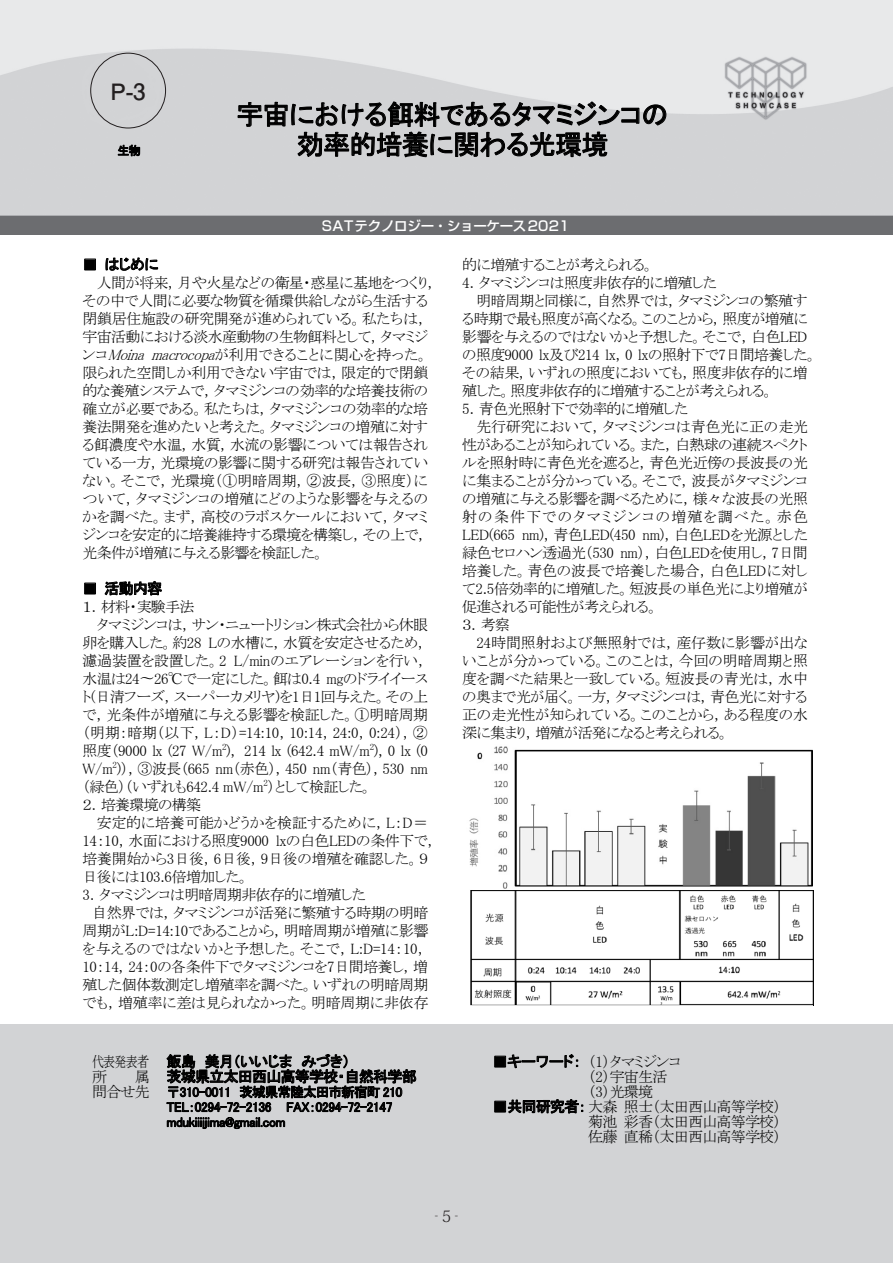
<style>
.page{position:relative;width:893px;height:1263px;background:#fff}
.page>*{position:absolute;margin:0;border:0;box-sizing:border-box;transform-origin:0 0}
.t1{font:27px/30px "MS P Gothic";letter-spacing:-.015em;color:#000;text-align:center}
.数字{font:700 22.5px "Futo Go B101 Pro";color:#231f20}
.t2{font:300 15.75px "Koz Min Pro";color:#231f20;scale:.5 1}
.t3{font:15px/15px "MS P Mincho";letter-spacing:-.025em;color:#000}
.t4{font:15px "MS P Mincho";letter-spacing:-.05em;color:#000}
.t5{font:15px "MS P Mincho";color:#000}
.t6{font:15px "MS P Mincho";letter-spacing:.01em;color:#000}
.t7{font:15px "MS P Mincho";letter-spacing:.005em;color:#000}
.t8{font:15px "MS P Mincho";letter-spacing:.02em;color:#000}
.t9{font:15px "MS P Gothic";letter-spacing:-.05em;color:#000}
.t10{font:15px "MS P Mincho";letter-spacing:-.005em;color:#000}
.t11{font:15px "MS P Mincho";letter-spacing:.095em;color:#000}
.t12{font:15px/15px "MS P Gothic";letter-spacing:-.03em;color:#000}
.t13{font:13.5px/15px "MS P Gothic";letter-spacing:-.025em;color:#000}
.t14{font:500 13.5px "Shin Go Pro";letter-spacing:-.025em;color:#fff}
.t15{font:12px "MS P Gothic";color:#000}
.s1{font-style:italic}
.s2{font-family:"MS Mincho"}
.s3{font-family:"MS Mincho";font-size:15px}
.s4{font-family:"MS P Gothic"}
</style>
<div class="page">
<div style="left:0;top:1024px;width:893px;height:239px;background:#d2d3d5"></div>
<div style="left:0;top:215px;width:893px;height:20px;background:#6c6d70"></div>
<img style="left:0;top:0;width:893px;height:215px">
<img style="left:469px;top:746px;width:344px;height:260px">
<div style="left:90px;top:53px;width:76px;height:75px;border:1px solid #231f20;border-radius:50%"></div>
<p class="数字" style="left:111px;top:73px;width:37px">P-3</p>
<p class="t15" style="left:117px;top:144px;width:25px">生物</p>
<p class="t1" style="left:236px;top:99px;width:433px">宇宙における餌料であるタマミジンコの効率的培養に関わる光環境</p>
<p class="t14" style="left:322px;top:214px;width:249px">SATテクノロジー・ショーケース2021</p>
<p class="t9" style="left:83px;top:257px;width:77px">■ はじめに</p>
<p class="t4" style="left:97px;top:275px;width:342px">人間が将来，月や火星などの衛星・惑星に基地をつくり，</p>
<p class="t3" style="left:83px;top:293px;width:347px">その中で人間に必要な物質を循環供給しながら生活する</p>
<p class="t3" style="left:83px;top:311px;width:347px">閉鎖居住施設の研究開発が進められている。私たちは，</p>
<p class="t4" style="left:83px;top:329px;width:347px">宇宙活動における淡水産動物の生物餌料として，タマミジ</p>
<p class="t6" style="left:83px;top:347px;width:347px">ンコ<span class="s1">Moina macrocopa</span>が利用できることに関心を持った。</p>
<p class="t3" style="left:83px;top:365px;width:347px">限られた空間しか利用できない宇宙では，限定的で閉鎖</p>
<p class="t3" style="left:83px;top:383px;width:347px">的な養殖システムで，タマミジンコの効率的な培養技術の</p>
<p class="t3" style="left:83px;top:401px;width:347px">確立が必要である。私たちは，タマミジンコの効率的な培</p>
<p class="t3" style="left:83px;top:419px;width:347px">養法開発を進めたいと考えた。タマミジンコの増殖に対す</p>
<p class="t3" style="left:83px;top:437px;width:347px">る餌濃度や水温，水質，水流の影響については報告され</p>
<p class="t3" style="left:83px;top:455px;width:347px">ている一方，光環境の影響に関する研究は報告されてい</p>
<p class="t3" style="left:83px;top:473px;width:347px">ない。そこで，光環境（①明暗周期，②波長，③照度）に</p>
<p class="t7" style="left:83px;top:491px;width:347px">ついて，タマミジンコの増殖にどのような影響を与えるの</p>
<p class="t7" style="left:83px;top:509px;width:347px">かを調べた。まず，高校のラボスケールにおいて，タマミ</p>
<p class="t4" style="left:83px;top:527px;width:347px">ジンコを安定的に培養維持する環境を構築し，その上で，</p>
<p class="t4" style="left:83px;top:545px;width:243px">光条件が増殖に与える影響を検証した。</p>
<p class="t9" style="left:83px;top:581px;width:81px">■ 活動内容</p>
<p class="t3" style="left:83px;top:599px;width:113px">１．材料・実験手法</p>
<p class="t3" style="left:97px;top:617px;width:333px">タマミジンコは，サン・ニュートリション株式会社から休眼</p>
<p class="t3" style="left:83px;top:635px;width:347px">卵を購入した。約28 Lの水槽に，水質を安定させるため，</p>
<p class="t5" style="left:83px;top:653px;width:347px">濾過装置を設置した。2 L/minのエアレーションを行い，</p>
<p class="t3" style="left:83px;top:671px;width:347px">水温は24〜26℃で一定にした。餌は0.4 mgのドライイース</p>
<p class="t3" style="left:83px;top:689px;width:347px">ト(日清フーズ，スーパーカメリヤ)を1日1回与えた。その上</p>
<p class="t3" style="left:83px;top:707px;width:347px">で，光条件が増殖に与える影響を検証した。①明暗周期</p>
<p class="t3" style="left:83px;top:725px;width:347px">（明期：暗期（以下，L：D）=14:10，10:14，24:0，0:24），②</p>
<p class="t3" style="left:83px;top:743px;width:347px">照度（9000 lx (27 W/m<sup>2</sup>), 214 lx (642.4 mW/m<sup>2</sup>), 0 lx (0</p>
<p class="t3" style="left:83px;top:761px;width:347px">W/m<sup>2</sup>)），③波長（665 nm（赤色），450 nm（青色），530 nm</p>
<p class="t3" style="left:83px;top:779px;width:291px">（緑色）（いずれも642.4 mW/m<sup>2</sup>）として検証した。</p>
<p class="t4" style="left:83px;top:797px;width:120px">２．培養環境の構築</p>
<p class="t5" style="left:97px;top:815px;width:333px">安定的に培養可能かどうかを検証するために，L：D＝</p>
<p class="t3" style="left:83px;top:833px;width:357px">14：10，水面における照度9000 lxの白色LEDの条件下で，</p>
<p class="t3" style="left:83px;top:851px;width:347px">培養開始から3日後，6日後，9日後の増殖を確認した。９</p>
<p class="t3" style="left:83px;top:869px;width:168px">日後には103.6倍増加した。</p>
<p class="t4" style="left:83px;top:887px;width:285px">3．タマミジンコは明暗周期非依存的に増殖した</p>
<p class="t3" style="left:92px;top:905px;width:338px">自然界では，タマミジンコが活発に繁殖する時期の明暗</p>
<p class="t3" style="left:83px;top:923px;width:348px">周期がL:D=14:10であることから，明暗周期が増殖に影響</p>
<p class="t8" style="left:83px;top:941px;width:347px">を与えるのではないかと予想した。そこで，L:D=14：10，</p>
<p class="t3" style="left:83px;top:959px;width:347px">10：14，24：0の各条件下でタマミジンコを7日間培養し，増</p>
<p class="t3" style="left:83px;top:977px;width:347px">殖した個体数測定し増殖率を調べた。いずれの明暗周期</p>
<p class="t3" style="left:83px;top:995px;width:347px">でも，増殖率に差は見られなかった。明暗周期に非依存</p>
<p class="t12" style="left:92px;top:1054px;width:259px"><span class="s2">代表発表者</span> 飯島 美月（いいじま みづき）<span class="s2">所</span></p>
<p class="t9" style="left:135px;top:1069px;width:283px"><span class="s2">属</span> 茨城県立太田西山高等学校・自然科学部</p>
<p class="t13" style="left:167px;top:1084px;width:237px;text-indent:-74px"><span class="s3">問合せ先</span> 〒310-0011 茨城県常陸太田市新宿町 210<br>TEL：0294-72-2136 FAX：0294-72-2147 mdukiiiijima@gmail.com</p>
<p class="t3" style="left:462px;top:257px;width:194px">的に増殖することが考えられる。</p>
<p class="t3" style="left:462px;top:275px;width:256px">4．タマミジンコは照度非依存的に増殖した</p>
<p class="t3" style="left:476px;top:293px;width:333px">明暗周期と同様に，自然界では，タマミジンコの繁殖す</p>
<p class="t3" style="left:462px;top:311px;width:347px">る時期で最も照度が高くなる。このことから，照度が増殖に</p>
<p class="t3" style="left:462px;top:329px;width:347px">影響を与えるのではないかと予想した。そこで，白色LED</p>
<p class="t3" style="left:462px;top:347px;width:356px">の照度9000 lx及び214 lx，0 lxの照射下で7日間培養した。</p>
<p class="t3" style="left:462px;top:365px;width:347px">その結果，いずれの照度においても，照度非依存的に増</p>
<p class="t3" style="left:462px;top:383px;width:313px">殖した。照度非依存的に増殖することが考えられる。</p>
<p class="t4" style="left:462px;top:401px;width:227px">5．青色光照射下で効率的に増殖した</p>
<p class="t5" style="left:476px;top:419px;width:333px">先行研究において，タマミジンコは青色光に正の走光</p>
<p class="t3" style="left:462px;top:437px;width:347px">性があることが知られている。また，白熱球の連続スペクト</p>
<p class="t3" style="left:462px;top:455px;width:347px">ルを照射時に青色光を遮ると，青色光近傍の長波長の光</p>
<p class="t10" style="left:462px;top:473px;width:347px">に集まることが分かっている。そこで，波長がタマミジンコ</p>
<p class="t3" style="left:462px;top:491px;width:347px">の増殖に与える影響を調べるために，様々な波長の光照</p>
<p class="t11" style="left:462px;top:509px;width:347px">射の条件下でのタマミジンコの増殖を調べた。赤色</p>
<p class="t3" style="left:462px;top:527px;width:347px">LED(665 nm)，青色LED(450 nm)，白色LEDを光源とした</p>
<p class="t3" style="left:462px;top:545px;width:347px">緑色セロハン透過光（530 nm），白色LEDを使用し，7日間</p>
<p class="t3" style="left:462px;top:563px;width:347px">培養した。青色の波長で培養した場合，白色LEDに対し</p>
<p class="t3" style="left:462px;top:581px;width:347px">て2.5倍効率的に増殖した。短波長の単色光により増殖が</p>
<p class="t3" style="left:462px;top:599px;width:198px">促進される可能性が考えられる。</p>
<p class="t3" style="left:462px;top:617px;width:49px">３．考察</p>
<p class="t3" style="left:476px;top:635px;width:333px">24時間照射および無照射では，産仔数に影響が出な</p>
<p class="t6" style="left:462px;top:653px;width:347px">いことが分かっている。このことは，今回の明暗周期と照</p>
<p class="t3" style="left:462px;top:671px;width:347px">度を調べた結果と一致している。短波長の青光は，水中</p>
<p class="t3" style="left:462px;top:689px;width:347px">の奥まで光が届く。一方，タマミジンコは，青色光に対する</p>
<p class="t5" style="left:462px;top:707px;width:347px">正の走光性が知られている。このことから，ある程度の水</p>
<p class="t3" style="left:462px;top:725px;width:268px">深に集まり，増殖が活発になると考えられる。</p>
<p class="t3" style="left:588px;top:1054px;width:94px;text-indent:-96px"><span class="s4">■キーワード：</span>（1）タマミジンコ（2）宇宙生活（3）光環境</p>
<p class="t3" style="left:588px;top:1099px;width:194px;text-align:justify;text-indent:-96px"><span class="s4">■共同研究者：</span> 大森 照士（太田西山高等学校）菊池 彩香（太田西山高等学校）佐藤 直稀（太田西山高等学校）</p>
<p class="t2" style="left:435px;top:1205px;width:47px">‒ 5‒</p>
</div>
